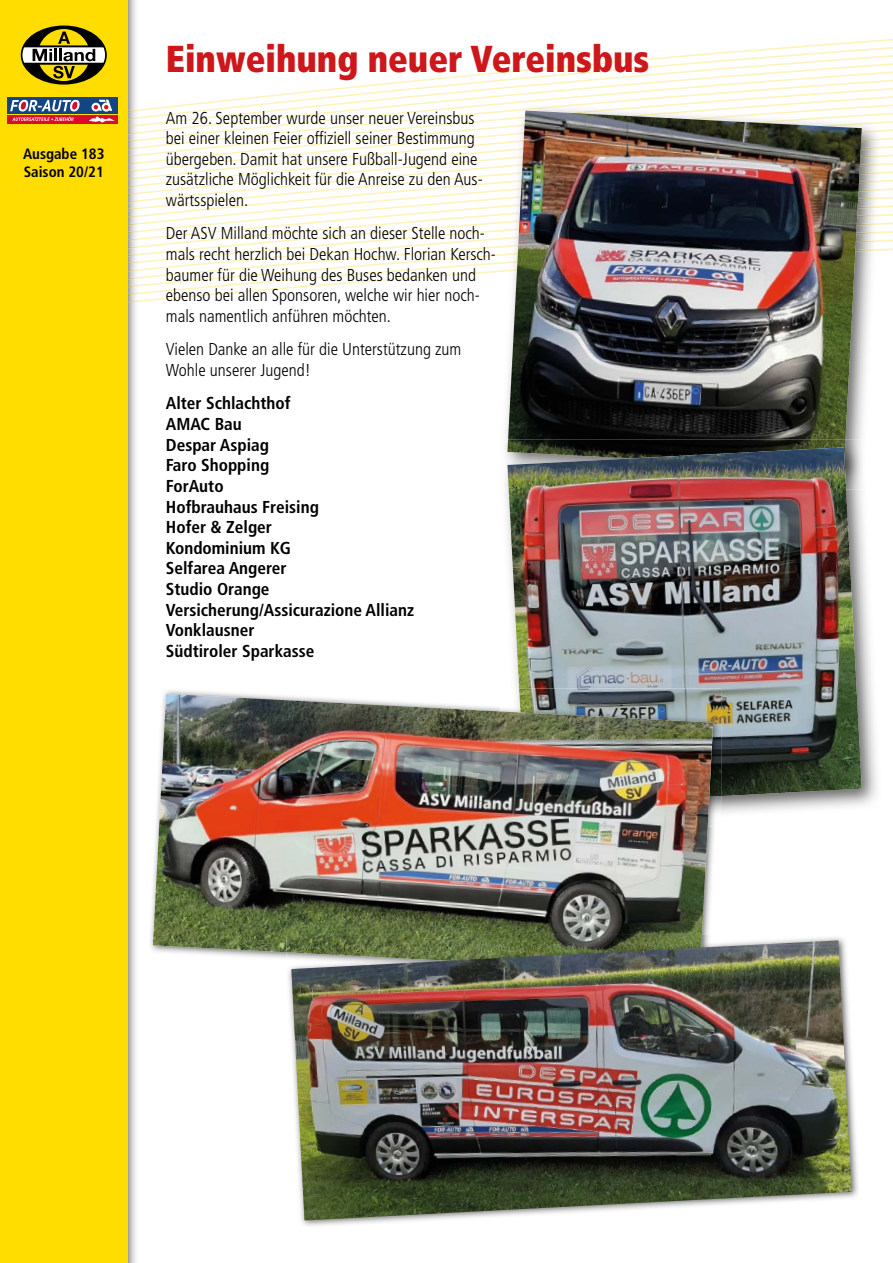
<style>
.page{position:relative;width:893px;height:1263px;background:#fff}
.page>*{position:absolute;margin:0;border:0;box-sizing:border-box;transform-origin:0 0}
.t1{font:900 condensed 37.5px "Frutiger";color:#cd171a;scale:.95 1}
.t2{font:300 condensed 17.25px/20.7px "Frutiger";color:#000}
.t3{font:700 condensed 17.25px/20.7px "Frutiger";color:#000}
.t4{font:700 condensed 15px/18px "Frutiger";color:#000}
</style>
<div class="page">
<svg style="left:139px;top:248px;width:754px;height:54px"></svg>
<svg style="left:139px;top:240px;width:754px;height:8px"></svg>
<svg style="left:139px;top:232px;width:754px;height:8px"></svg>
<svg style="left:139px;top:224px;width:754px;height:8px"></svg>
<svg style="left:139px;top:217px;width:754px;height:7px"></svg>
<svg style="left:139px;top:209px;width:754px;height:8px"></svg>
<svg style="left:139px;top:202px;width:754px;height:7px"></svg>
<svg style="left:139px;top:194px;width:754px;height:8px"></svg>
<svg style="left:139px;top:186px;width:754px;height:8px"></svg>
<svg style="left:139px;top:179px;width:754px;height:7px"></svg>
<svg style="left:139px;top:171px;width:754px;height:8px"></svg>
<svg style="left:139px;top:164px;width:754px;height:7px"></svg>
<svg style="left:139px;top:156px;width:754px;height:8px"></svg>
<svg style="left:139px;top:148px;width:754px;height:8px"></svg>
<svg style="left:139px;top:141px;width:754px;height:7px"></svg>
<svg style="left:139px;top:133px;width:754px;height:8px"></svg>
<svg style="left:139px;top:126px;width:754px;height:7px"></svg>
<svg style="left:139px;top:118px;width:754px;height:8px"></svg>
<svg style="left:139px;top:111px;width:754px;height:7px"></svg>
<svg style="left:139px;top:39px;width:754px;height:72px"></svg>
<img style="left:128px;top:0;width:8px;height:1263px">
<img style="left:128px;top:194px;width:11px;height:113px">
<img style="left:128px;top:179px;width:11px;height:15px">
<img style="left:128px;top:172px;width:11px;height:7px">
<img style="left:128px;top:164px;width:11px;height:8px">
<img style="left:128px;top:157px;width:11px;height:7px">
<img style="left:128px;top:148px;width:11px;height:9px">
<img style="left:128px;top:138px;width:11px;height:10px">
<img style="left:128px;top:129px;width:11px;height:9px">
<img style="left:128px;top:120px;width:11px;height:9px">
<img style="left:128px;top:109px;width:11px;height:11px">
<div style="left:0;top:0;width:128px;height:1263px;background:#fd0"></div>
<svg style="left:21px;top:26px;width:86px;height:59px"></svg>
<div style="left:7px;top:115px;width:110px;height:9px;background:#db0c2a"></div>
<div style="left:7px;top:97px;width:110px;height:17px;background:#134484"></div>
<svg style="left:10px;top:100px;width:70px;height:11px"></svg>
<svg style="left:12px;top:117px;width:62px;height:4px"></svg>
<svg style="left:89px;top:100px;width:26px;height:23px"></svg>
<img style="left:500px;top:199px;width:382px;height:57px">
<img style="left:500px;top:191px;width:382px;height:8px">
<img style="left:500px;top:183px;width:382px;height:8px">
<img style="left:500px;top:168px;width:382px;height:8px">
<img style="left:500px;top:105px;width:382px;height:31px">
<img style="left:500px;top:103px;width:316px;height:25px">
<img style="left:500px;top:103px;width:206px;height:17px">
<img style="left:500px;top:103px;width:108px;height:9px">
<svg style="left:500px;top:103px;width:18px;height:2px"></svg>
<img style="left:508px;top:111px;width:354px;height:329px">
<img style="left:505px;top:490px;width:372px;height:323px">
<img style="left:507px;top:440px;width:338px;height:7px">
<img style="left:507px;top:447px;width:355px;height:349px">
<img style="left:150px;top:690px;width:136px;height:269px">
<img style="left:505px;top:688px;width:14px;height:6px">
<img style="left:713px;top:826px;width:1px;height:14px">
<img style="left:713px;top:797px;width:8px;height:29px">
<img style="left:519px;top:688px;width:202px;height:109px">
<img style="left:153px;top:694px;width:560px;height:258px">
<img style="left:288px;top:937px;width:570px;height:289px">
<img style="left:286px;top:935px;width:416px;height:39px">
<img style="left:291px;top:940px;width:560px;height:280px">
<p class="t4" style="left:23px;top:145px;width:83px">Ausgabe 183<br>Saison 20/21</p>
<h1 class="t1" style="left:166px;top:36px;width:510px">Einweihung neuer Vereinsbus</h1>
<p class="t2" style="left:166px;top:107px;width:318px">Am 26. September wurde unser neuer Vereinsbus bei einer kleinen Feier offiziell seiner Bestimmung übergeben. Damit hat unsere Fußball-Jugend eine zusätzliche Möglichkeit für die Anreise zu den Aus&shy;wärtsspielen.</p>
<p class="t2" style="left:166px;top:223px;width:332px">Der ASV Milland möchte sich an dieser Stelle noch&shy;mals recht herzlich bei Dekan Hochw. Florian Kersch&shy;baumer für die Weihung des Buses bedanken und ebenso bei allen Sponsoren, welche wir hier noch&shy;mals namentlich anführen möchten.</p>
<p class="t2" style="left:166px;top:339px;width:297px">Vielen Danke an alle für die Unterstützung zum<br>Wohle unserer Jugend!</p>
<p class="t3" style="left:166px;top:393px;width:250px">Alter Schlachthof<br>AMAC Bau<br>Despar Aspiag<br>Faro Shopping<br>ForAuto<br>Hofbrauhaus Freising<br>Hofer &amp; Zelger<br>Kondominium KG<br>Selfarea Angerer<br>Studio Orange<br>Versicherung/Assicurazione Allianz<br>Vonklausner<br>Südtiroler Sparkasse</p>
</div>
